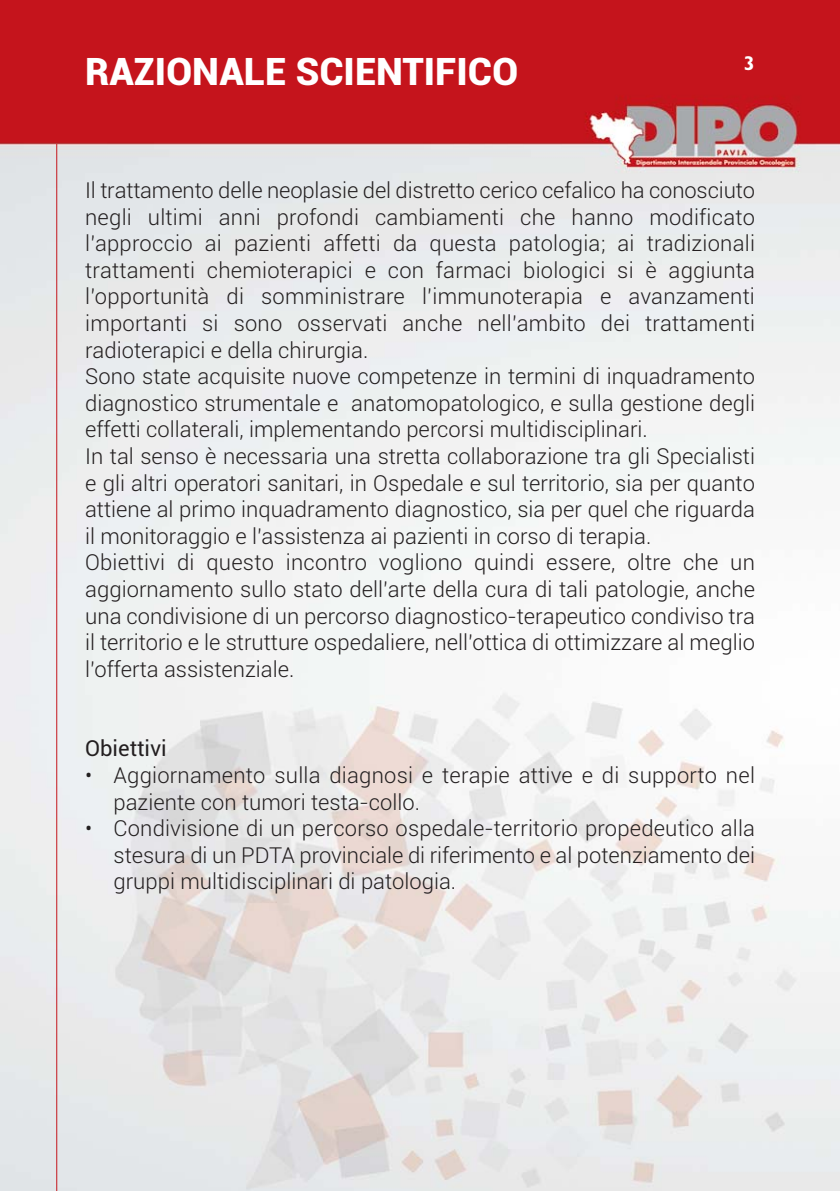
<style>
.page{position:relative;width:840px;height:1191px;background:#fff}
.page>*{position:absolute;margin:0;border:0;box-sizing:border-box;transform-origin:0 0}
.t1{font:900 38px "Roboto";color:#fff}
.t2{font:300 22px/26.6px "Roboto";color:#231f20}
.t3{font:22px "Roboto";color:#231f20}
.t4{font:700 20px "Gill Sans";color:#fff}
</style>
<div class="page">
<img style="left:0;top:0;width:839px;height:1191px">
<hr style="left:56px;top:144px;width:1px;height:1047px;background:#c4151c">
<h1 class="t1" style="left:85px;top:58px;width:434px">RAZIONALE SCIENTIFICO</h1>
<p class="t4" style="left:743px;top:57px;width:13px">3</p>
<p class="t2" style="left:85px;top:179px;width:671px">Il trattamento delle neoplasie del distretto cerico cefalico ha conosciuto negli ultimi anni profondi cambiamenti che hanno modificato l’approccio ai pazienti affetti da questa patologia; ai tradizionali trattamenti chemioterapici e con farmaci biologici si è aggiunta l’opportunità di somministrare l’immunoterapia e avanzamenti importanti si sono osservati anche nell’ambito dei trattamenti radioterapici e della chirurgia.<br>Sono state acquisite nuove competenze in termini di inquadramento diagnostico strumentale e anatomopatologico, e sulla gestione degli effetti collaterali, implementando percorsi multidisciplinari.<br>In tal senso è necessaria una stretta collaborazione tra gli Specialisti e gli altri operatori sanitari, in Ospedale e sul territorio, sia per quanto attiene al primo inquadramento diagnostico, sia per quel che riguarda il monitoraggio e l’assistenza ai pazienti in corso di terapia.<br>Obiettivi di questo incontro vogliono quindi essere, oltre che un aggiornamento sullo stato dell’arte della cura di tali patologie, anche una condivisione di un percorso diagnostico-terapeutico condiviso tra il territorio e le strutture ospedaliere, nell’ottica di ottimizzare al meglio l’offerta assistenziale.</p>
<p class="t3" style="left:85px;top:739px;width:83px">Obiettivi</p>
<p class="t2" style="left:113px;top:763px;width:642px;text-indent:-28px">• Aggiornamento sulla diagnosi e terapie attive e di supporto nel paziente con tumori testa-collo.</p>
<p class="t2" style="left:113px;top:817px;width:642px;text-align:justify;text-indent:-28px">• Condivisione di un percorso ospedale-territorio propedeutico alla stesura di un PDTA provinciale di riferimento e al potenziamento dei gruppi multidisciplinari di patologia.</p>
</div>
